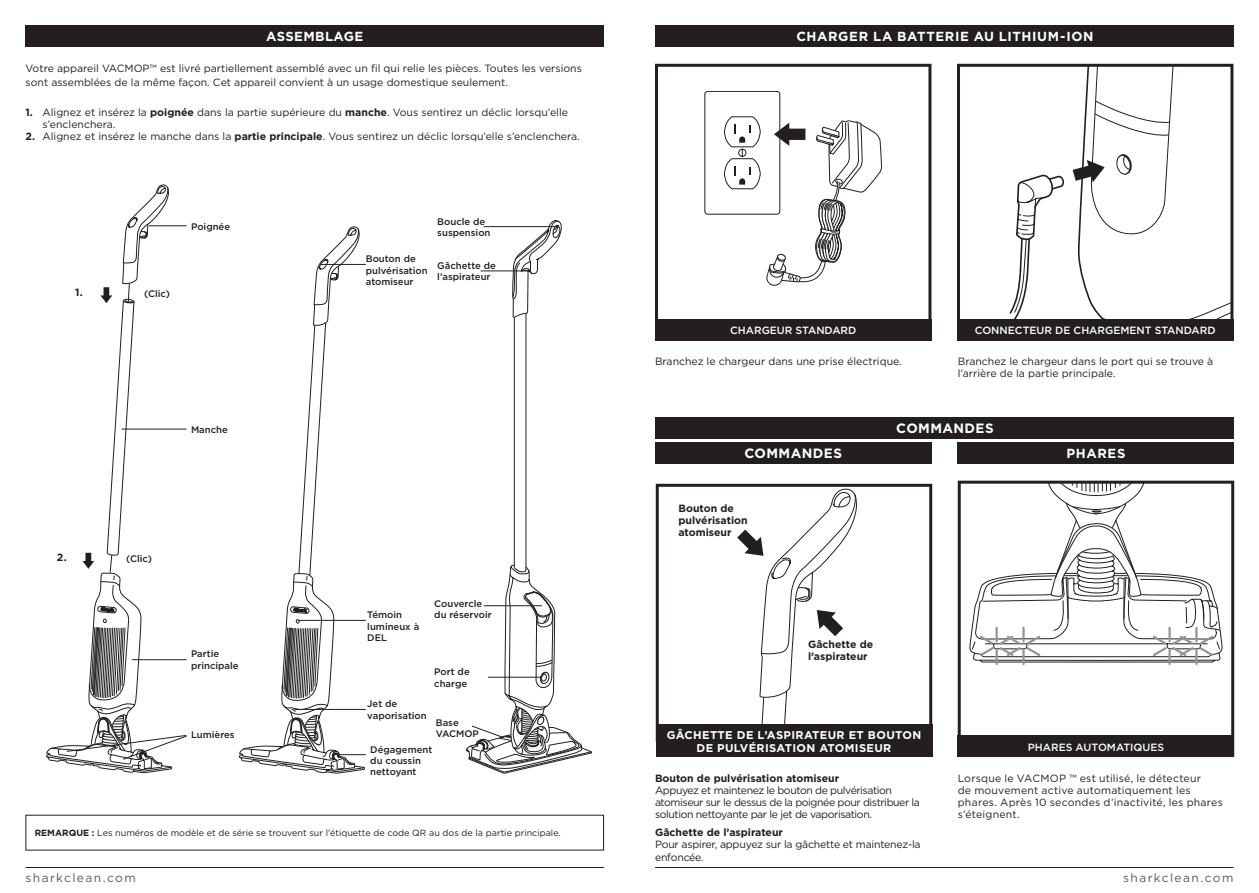
<style>
.page{position:relative;width:1259px;height:893px;background:#fff}
.page>*{position:absolute;margin:0;border:0;box-sizing:border-box;transform-origin:0 0}
.t1{font:700 13.5px "Gotham";letter-spacing:.03em;color:#fff}
.t2{font:700 13.2px "Gotham";letter-spacing:.045em;color:#fff}
.t3{font:12px "Gotham";letter-spacing:.115em;color:#57585a}
.t4{font:700 11.25px/13.5px "Gotham";letter-spacing:.03em;color:#fff;text-align:center}
.t5{font:10.5px/12px "Gotham";color:#231f20}
.t6{font:10.5px/12px "Gotham";letter-spacing:.02em;color:#231f20}
.t7{font:10.5px/12px "Gotham";letter-spacing:-.04em;color:#231f20}
.t8{font:700 10.5px/12px "Gotham";color:#231f20}
.t9{font:500 10.5px "Gotham";color:#fff}
.t10{font:10.5px/12px "Gotham";letter-spacing:-.02em;color:#231f20}
.t11{font:500 9.6px/11.4px "Gotham";color:#231f20}
.t12{font:9px "Gotham";color:#231f20}
.s1{font-weight:700}
</style>
<div class="page">
<hr style="left:655px;top:867px;width:578px;height:1px;background:#231f20">
<hr style="left:26px;top:867px;width:578px;height:1px;background:#231f20">
<svg style="left:466px;top:220px;width:126px;height:554px"></svg>
<svg style="left:243px;top:226px;width:123px;height:546px"></svg>
<hr style="left:294px;top:709px;width:72px;height:1px;background:#231f20">
<hr style="left:298px;top:620px;width:68px;height:1px;background:#231f20">
<div style="left:26px;top:26px;width:578px;height:21px;background:#231f20"></div>
<svg style="left:46px;top:185px;width:141px;height:588px"></svg>
<div style="left:957px;top:442px;width:277px;height:22px;background:#231f20"></div>
<div style="left:957px;top:481px;width:277px;height:276px;border:3px solid #231f20"></div>
<div style="left:957px;top:736px;width:277px;height:21px;background:#231f20"></div>
<svg style="left:969px;top:482px;width:253px;height:182px"></svg>
<div style="left:655px;top:442px;width:276px;height:22px;background:#231f20"></div>
<div style="left:656px;top:417px;width:578px;height:21px;background:#231f20"></div>
<div style="left:656px;top:484px;width:276px;height:258px;border:3px solid #231f20"></div>
<svg style="left:737px;top:489px;width:120px;height:236px"></svg>
<div style="left:656px;top:725px;width:276px;height:32px;background:#231f20"></div>
<div style="left:656px;top:26px;width:578px;height:21px;background:#231f20"></div>
<div style="left:704px;top:91px;width:76px;height:123px;border:1px solid #231f20;border-radius:3px"></div>
<svg style="left:724px;top:116px;width:36px;height:73px"></svg>
<div style="left:655px;top:64px;width:276px;height:276px;border:3px solid #231f20"></div>
<svg style="left:1009px;top:174px;width:55px;height:145px"></svg>
<div style="left:957px;top:64px;width:276px;height:276px;border:3px solid #231f20"></div>
<div style="left:957px;top:319px;width:276px;height:21px;background:#231f20"></div>
<div style="left:655px;top:319px;width:276px;height:21px;background:#231f20"></div>
<svg style="left:766px;top:119px;width:116px;height:167px"></svg>
<svg style="left:1072px;top:65px;width:160px;height:254px"></svg>
<p class="t2" style="left:266px;top:28px;width:99px">ASSEMBLAGE</p>
<p class="t5" style="left:26px;top:61px;width:558px;line-height:13.5px">Votre appareil VACMOP™ est livré partiellement assemblé avec un fil qui relie les pièces. Toutes les versions sont assemblées de la même façon. Cet appareil convient à un usage domestique seulement.</p>
<p class="t5" style="left:43px;top:106px;width:527px;text-indent:-17px"><span class="s1">1.</span> Alignez et insérez la <span class="s1">poignée</span> dans la partie supérieure du <span class="s1">manche</span>. Vous sentirez un déclic lorsqu’elle s’enclenchera.</p>
<p class="t5" style="left:26px;top:130px;width:555px"><span class="s1">2.</span> Alignez et insérez le manche dans la <span class="s1">partie principale</span>. Vous sentirez un déclic lorsqu’elle s’enclenchera.</p>
<p class="t8" style="left:75px;top:286px;width:9px">1.</p>
<p class="t11" style="left:191px;top:220px;width:41px">Poignée</p>
<p class="t11" style="left:144px;top:288px;width:27px">(Clic)</p>
<p class="t8" style="left:57px;top:551px;width:12px">2.</p>
<p class="t11" style="left:191px;top:424px;width:38px">Manche</p>
<p class="t11" style="left:126px;top:553px;width:27px">(Clic)</p>
<p class="t11" style="left:191px;top:648px;width:49px">Partie principale</p>
<p class="t11" style="left:191px;top:729px;width:45px">Lumières</p>
<p class="t11" style="left:437px;top:215px;width:55px">Boucle de suspension</p>
<p class="t11" style="left:366px;top:253px;width:63px">Bouton de pulvérisation atomiseur</p>
<p class="t11" style="left:437px;top:260px;width:60px">Gâchette de l’aspirateur</p>
<p class="t11" style="left:367px;top:609px;width:53px">Témoin lumineux à<br>DEL</p>
<p class="t11" style="left:434px;top:597px;width:59px">Couvercle du réservoir</p>
<p class="t11" style="left:367px;top:698px;width:61px">Jet de vaporisation</p>
<p class="t11" style="left:434px;top:666px;width:37px">Port de charge</p>
<p class="t11" style="left:436px;top:717px;width:45px">Base<br>VACMOP</p>
<p class="t11" style="left:370px;top:743px;width:63px">Dégagement du coussin nettoyant</p>
<p class="t12" style="left:35px;top:827px;width:527px"><span class="s1">REMARQUE :</span> Les numéros de modèle et de série se trouvent sur l’étiquette de code QR au dos de la partie principale.</p>
<p class="t2" style="left:796px;top:28px;width:299px">CHARGER LA BATTERIE AU LITHIUM-ION</p>
<p class="t9" style="left:730px;top:323px;width:128px">CHARGEUR STANDARD</p>
<p class="t9" style="left:974px;top:323px;width:242px">CONNECTEUR DE CHARGEMENT STANDARD</p>
<p class="t5" style="left:655px;top:355px;width:248px">Branchez le chargeur dans une prise électrique.</p>
<p class="t5" style="left:957px;top:355px;width:257px">Branchez le chargeur dans le port qui se trouve à l’arrière de la partie principale.</p>
<p class="t1" style="left:744px;top:445px;width:99px">COMMANDES</p>
<p class="t8" style="left:678px;top:502px;width:71px">Bouton de pulvérisation atomiseur</p>
<p class="t1" style="left:896px;top:419px;width:99px">COMMANDES</p>
<p class="t2" style="left:1066px;top:445px;width:60px">PHARES</p>
<p class="t8" style="left:808px;top:639px;width:67px">Gâchette de l’aspirateur</p>
<p class="t4" style="left:667px;top:728px;width:256px">GÂCHETTE DE L’ASPIRATEUR ET BOUTON<br>DE PULVÉRISATION ATOMISEUR</p>
<p class="t9" style="left:1027px;top:740px;width:138px">PHARES AUTOMATIQUES</p>
<p class="t8" style="left:655px;top:772px;width:186px">Bouton de pulvérisation atomiseur</p>
<p class="t7" style="left:655px;top:784px;width:266px">Appuyez et maintenez le bouton de pulvérisation atomiseur sur le dessus de la poignée pour distribuer la solution nettoyante par le jet de vaporisation.</p>
<p class="t8" style="left:655px;top:827px;width:129px">Gâchette de l’aspirateur</p>
<p class="t10" style="left:655px;top:838px;width:267px">Pour aspirer, appuyez sur la gâchette et maintenez-la enfoncée.</p>
<p class="t6" style="left:957px;top:772px;width:267px">Lorsque le VACMOP ™ est utilisé, le détecteur<br>de mouvement active automatiquement les phares. Après 10 secondes d’inactivité, les phares s’éteignent.</p>
<p class="t3" style="left:26px;top:870px;width:112px">sharkclean.com</p>
<p class="t3" style="left:1123px;top:870px;width:112px">sharkclean.com</p>
</div>
